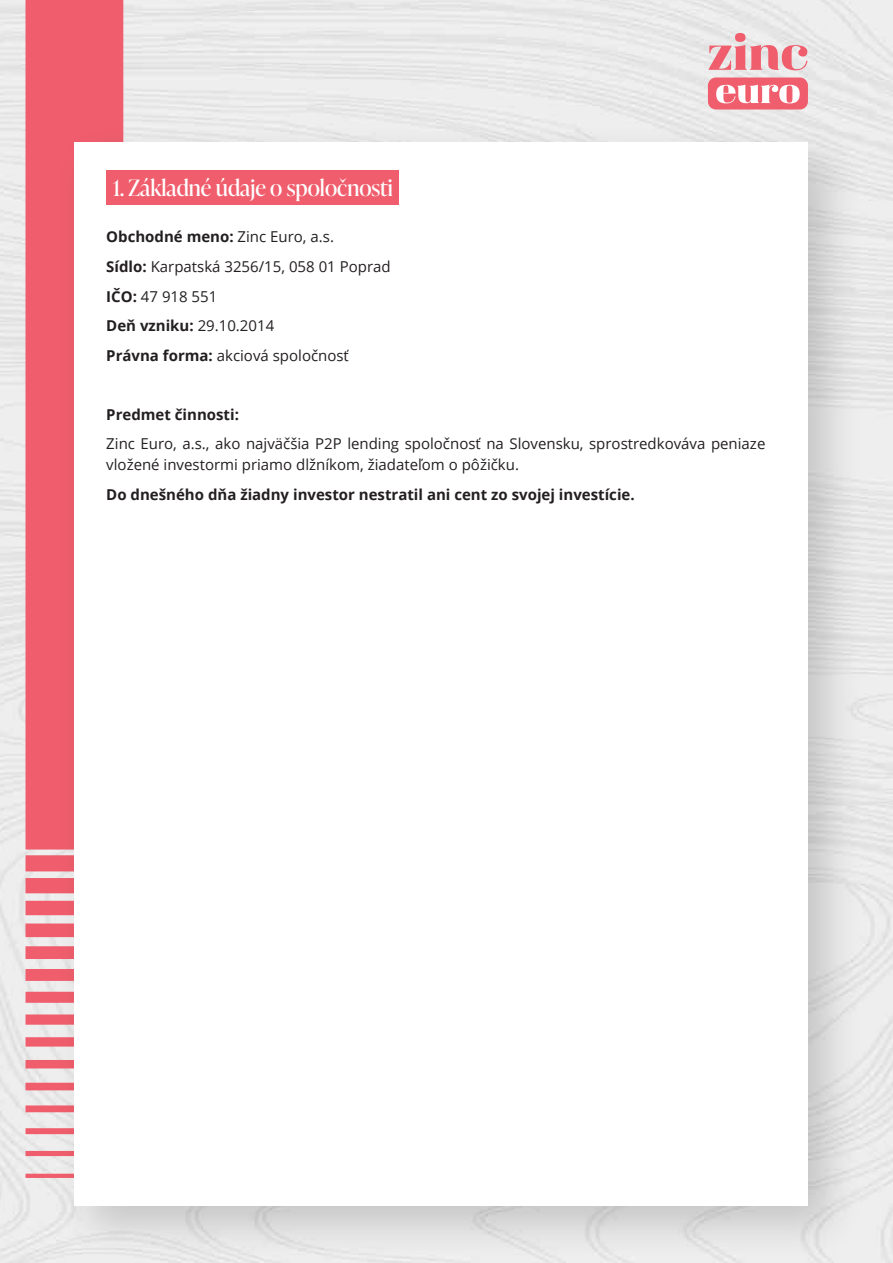
<style>
.page{position:relative;width:893px;height:1263px;background:#fff}
.page>*{position:absolute;margin:0;border:0;box-sizing:border-box;transform-origin:0 0}
.t1{font:22.5px "Ivy Presto Display";color:#fff}
.t2{font:15px/29.5px "Open Sans";color:#231f20}
.t3{font:700 15px "Open Sans";color:#231f20}
.s1{font-weight:700}
</style>
<div class="page">
<img style="left:0;top:0;width:893px;height:1263px">
<svg style="left:708px;top:33px;width:99px;height:37px"></svg>
<div style="left:708px;top:77px;width:100px;height:32px;background:#f05e6d;border-radius:8px"></div>
<svg style="left:716px;top:85px;width:84px;height:18px"></svg>
<svg style="left:26px;top:0;width:97px;height:1178px;fill:#f05e6d"></svg>
<div style="left:55px;top:123px;width:809px;height:1138px;background:#231f20;opacity:.2"></div>
<div style="left:74px;top:142px;width:734px;height:1063px;background:#fff"></div>
<div style="left:106px;top:170px;width:293px;height:34px;background:#f05e6d"></div>
<h1 class="t1" style="left:113px;top:172px;width:282px">1. Základné údaje o spoločnosti</h1>
<p class="t2" style="left:106px;top:222px;width:286px"><span class="s1">Obchodné meno:</span> Zinc Euro, a.s.<br><span class="s1">Sídlo:</span> Karpatská 3256/15, 058 01 Poprad<br><span class="s1">IČO:</span> 47 918 551<br><span class="s1">Deň vzniku:</span> 29.10.2014<br><span class="s1">Právna forma:</span> akciová spoločnosť</p>
<p class="t3" style="left:106px;top:403px;width:134px">Predmet činnosti:</p>
<p class="t2" style="left:106px;top:433px;width:661px;line-height:21px">Zinc Euro, a.s., ako najväčšia P2P lending spoločnosť na Slovensku, sprostredkováva peniaze vložené investormi priamo dlžníkom, žiadateľom o pôžičku.</p>
<p class="t3" style="left:106px;top:483px;width:530px">Do dnešného dňa žiadny investor nestratil ani cent zo svojej investície.</p>
</div>
